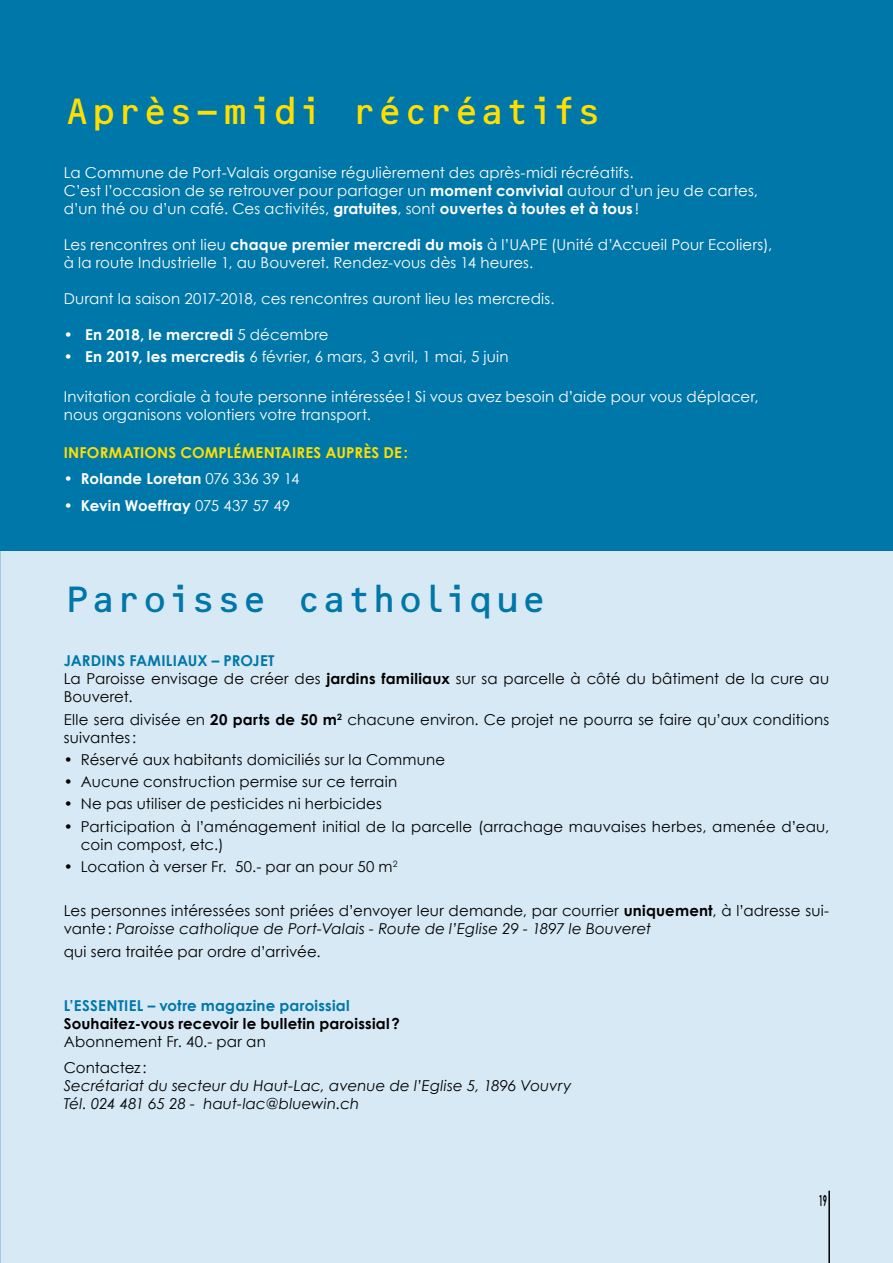
<style>
.page{position:relative;width:893px;height:1263px;background:#d7e9f4}
.page>*{position:absolute;margin:0;border:0;box-sizing:border-box;transform-origin:0 0}
.t1{font:37.5px "OCRB A";letter-spacing:-.04em;color:#ffdf00}
.t2{font:37.5px "OCRB A";letter-spacing:-.04em;color:#0077a9}
.t3{font:15px/18px "Century Gothic";letter-spacing:.01em;color:#000}
.t4{font:15px/18px "Century Gothic";letter-spacing:.01em;color:#fff}
.t5{font:italic 15px/18px "Century Gothic";letter-spacing:.005em;color:#000}
.t6{font:700 15px "Century Gothic";letter-spacing:.01em;color:#fff}
.t7{font:700 15px "Century Gothic";letter-spacing:.01em;color:#000}
.t8{font:700 15px "Century Gothic";letter-spacing:.015em;color:#ffdf00}
.t9{font:700 15px "Century Gothic";letter-spacing:.015em;color:#0077a9}
.t10{font:700 15px "Century Gothic";letter-spacing:.01em;color:#000;scale:.5 1}
.s1{font-weight:700}
.s2{font-weight:400}
.s3{font-weight:700;color:#0077a9}
.s4{font-style:italic}
</style>
<div class="page">
<hr style="left:828px;top:1191px;width:2px;height:72px;background:#000">
<div style="left:0;top:0;width:893px;height:551px;background:#0077a9"></div>
<h1 class="t1" style="left:64px;top:89px;width:540px">Après-midi récréatifs</h1>
<p class="t4" style="left:64px;top:163px;width:696px">La Commune de Port-Valais organise régulièrement des après-midi récréatifs.<br>C’est l’occasion de se retrouver pour partager un <span class="s1">moment convivial</span> autour d’un jeu de cartes, d’un thé ou d’un café. Ces activités, <span class="s1">gratuites</span>, sont <span class="s1">ouvertes à toutes et à tous</span> !</p>
<p class="t4" style="left:64px;top:235px;width:710px">Les rencontres ont lieu <span class="s1">chaque premier mercredi du mois</span> à l’UAPE (Unité d’Accueil Pour Ecoliers), à la route Industrielle 1, au Bouveret. Rendez-vous dès 14 heures.</p>
<p class="t4" style="left:64px;top:289px;width:492px">Durant la saison 2017-2018, ces rencontres auront lieu les mercredis.</p>
<p class="t6" style="left:64px;top:325px;width:266px"><span class="s2">•</span> En 2018, le mercredi <span class="s2">5 décembre</span></p>
<p class="t4" style="left:64px;top:347px;width:446px"><span class="s1">• En 2019, les mercredis</span> 6 février, 6 mars, 3 avril, 1 mai, 5 juin</p>
<p class="t4" style="left:64px;top:387px;width:696px">Invitation cordiale à toute personne intéressée! Si vous avez besoin d’aide pour vous déplacer, nous organisons volontiers votre transport.</p>
<p class="t8" style="left:64px;top:443px;width:346px">INFORMATIONS COMPLÉMENTAIRES AUPRÈS DE:</p>
<p class="t6" style="left:64px;top:470px;width:237px"><span class="s2">•</span> Rolande Loretan <span class="s2">076 336 39 14</span></p>
<p class="t6" style="left:64px;top:496px;width:228px"><span class="s2">•</span> Kevin Woeffray <span class="s2">075 437 57 49</span></p>
<h1 class="t2" style="left:64px;top:577px;width:485px">Paroisse catholique</h1>
<p class="t3" style="left:64px;top:652px;width:767px"><span class="s3">JARDINS FAMILIAUX – PROJET<br></span>La Paroisse envisage de créer des <span class="s1">jardins familiaux</span> sur sa parcelle à côté du bâtiment de la cure au<br>Bouveret.</p>
<p class="t3" style="left:64px;top:710px;width:767px">Elle sera divisée en <span class="s1">20 parts de 50 m</span><sup>2</sup> chacune environ. Ce projet ne pourra se faire qu’aux conditions suivantes:</p>
<p class="t3" style="left:64px;top:750px;width:383px">• Réservé aux habitants domiciliés sur la Commune</p>
<p class="t3" style="left:64px;top:772px;width:335px">• Aucune construction permise sur ce terrain</p>
<p class="t3" style="left:64px;top:795px;width:320px">• Ne pas utiliser de pesticides ni herbicides</p>
<p class="t3" style="left:81px;top:817px;width:750px;text-indent:-17px">• Participation à l’aménagement initial de la parcelle (arrachage mauvaises herbes, amenée d’eau, coin compost, etc.)</p>
<p class="t3" style="left:64px;top:857px;width:335px">• Location à verser Fr. 50.- par an pour 50 m<sup>2</sup></p>
<p class="t3" style="left:64px;top:902px;width:767px">Les personnes intéressées sont priées d’envoyer leur demande, par courrier <span class="s1">uniquement</span>, à l’adresse sui&shy;vante: <span class="s4">Paroisse catholique de Port-Valais - Route de l’Eglise 29 - 1897 le Bouveret</span></p>
<p class="t3" style="left:64px;top:942px;width:258px">qui sera traitée par ordre d’arrivée.</p>
<p class="t9" style="left:64px;top:996px;width:287px">L’ESSENTIEL – votre magazine paroissial</p>
<p class="t7" style="left:64px;top:1014px;width:338px">Souhaitez-vous recevoir le bulletin paroissial?</p>
<p class="t3" style="left:64px;top:1028px;width:204px;line-height:26.5px">Abonnement Fr. 40.- par an<br>Contactez :</p>
<p class="t5" style="left:64px;top:1076px;width:509px">Secrétariat du secteur du Haut-Lac, avenue de l’Eglise 5, 1896 Vouvry<br>Tél. 024 481 65 28 - haut-lac@bluewin.ch</p>
<p class="t10" style="left:819px;top:1191px;width:18px">19</p>
</div>
